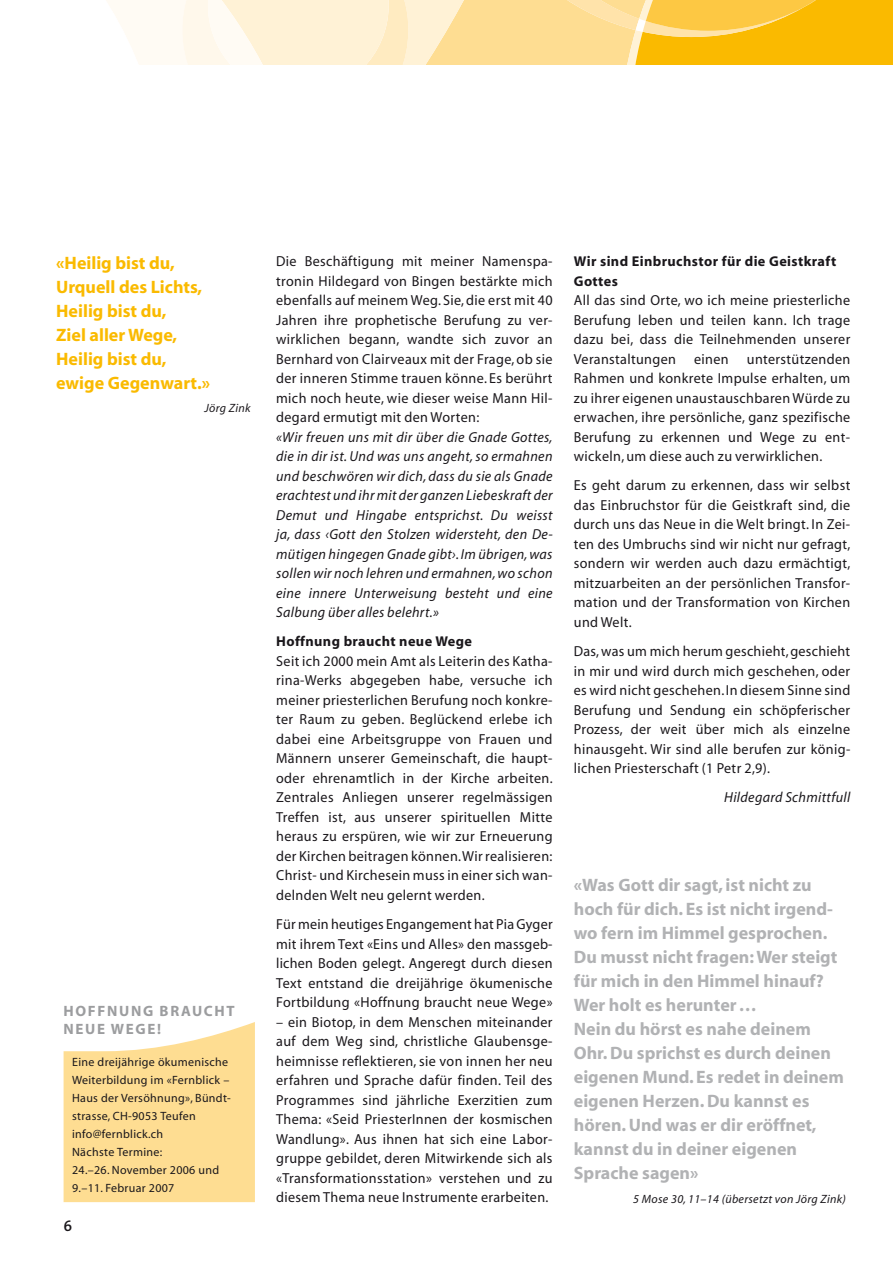
<style>
.page{position:relative;width:893px;height:1263px;background:#fff}
.page>*{position:absolute;margin:0;border:0;box-sizing:border-box;transform-origin:0 0}
.t1{font:700 18px/24px "Myriad";color:#b1b2b4}
.t2{font:700 18px/24px "Myriad";color:#faba00}
.t3{font:700 15px/18px "Myriad";letter-spacing:.11em;color:#9c9d9f}
.t4{font:600 15px "The Mix";color:#1a171b}
.t5{font:14.55px/19.5px "Myriad";letter-spacing:.025em;color:#1a171b;text-align:justify}
.t6{font:italic 14.55px/19.5px "Myriad";letter-spacing:.025em;color:#1a171b;text-align:justify}
.t7{font:700 14.25px/19.5px "Myriad";letter-spacing:.025em;color:#1a171b}
.t8{font:12px/18px "Myriad";letter-spacing:.025em;color:#1a171b}
.t9{font:italic 12px "Myriad";letter-spacing:.025em;color:#1a171b}
</style>
<div class="page">
<svg style="left:106px;top:0;width:787px;height:64px"></svg>
<svg style="left:64px;top:1022px;width:191px;height:180px"></svg>
<p class="t2" style="left:56px;top:252px;width:155px">«Heilig bist du,<br>Urquell des Lichts,<br>Heilig bist du,<br>Ziel aller Wege,<br>Heilig bist du, ewige Gegenwart.»</p>
<p class="t9" style="left:205px;top:404px;width:48px">Jörg Zink</p>
<p class="t3" style="left:64px;top:1003px;width:173px">HOFFNUNG BRAUCHT<br>NEUE WEGE!</p>
<p class="t8" style="left:72px;top:1054px;width:160px">Eine dreijährige ökumenische<br>Weiterbildung im «Fernblick –<br>Haus der Versöhnung», Bündt&shy;strasse, CH-9053 Teufen info@fernblick.ch<br>Nächste Termine:<br>24.–26. November 2006 und<br>9.–11. Februar 2007</p>
<p class="t4" style="left:64px;top:1219px;width:10px">6</p>
<p class="t5" style="left:276px;top:253px;width:278px">Die Beschäftigung mit meiner Namenspa&shy;tronin Hildegard von Bingen bestärkte mich ebenfalls auf meinem Weg. Sie, die erst mit 40<br>Jahren ihre prophetische Berufung zu ver&shy;wirklichen begann, wandte sich zuvor an Bernhard von Clairveaux mit der Frage, ob sie der inneren Stimme trauen könne. Es berührt mich noch heute, wie dieser weise Mann Hil&shy;degard ermutigt mit den Worten:</p>
<p class="t6" style="left:276px;top:428px;width:278px">«Wir freuen uns mit dir über die Gnade Gottes, die in dir ist. Und was uns angeht, so ermahnen und beschwören wir dich, dass du sie als Gnade erachtest und ihr mit der ganzen Liebeskraft der Demut und Hingabe entsprichst. Du weisst ja, dass ‹Gott den Stolzen widersteht, den De&shy;mütigen hingegen Gnade gibt›.Im übrigen,was sollen wir noch lehren und ermahnen,wo schon eine innere Unterweisung besteht und eine Salbung über alles belehrt.»</p>
<p class="t7" style="left:276px;top:633px;width:197px">Hoffnung braucht neue Wege</p>
<p class="t5" style="left:276px;top:652px;width:278px">Seit ich 2000 mein Amt als Leiterin des Katha&shy;rina-Werks abgegeben habe, versuche ich meiner priesterlichen Berufung noch konkre&shy;ter Raum zu geben. Beglückend erlebe ich dabei eine Arbeitsgruppe von Frauen und Männern unserer Gemeinschaft, die haupt&shy;oder ehrenamtlich in der Kirche arbeiten.<br>Zentrales Anliegen unserer regelmässigen Treffen ist, aus unserer spirituellen Mitte heraus zu erspüren, wie wir zur Erneuerung der Kirchen beitragen können.Wir realisieren:<br>Christ- und Kirchesein muss in einer sich wan&shy;delnden Welt neu gelernt werden.</p>
<p class="t5" style="left:276px;top:916px;width:278px">Für mein heutiges Engangement hat Pia Gyger mit ihrem Text «Eins und Alles» den massgeb&shy;lichen Boden gelegt. Angeregt durch diesen Text entstand die dreijährige ökumenische Fortbildung «Hoffnung braucht neue Wege»</p>
<p class="t5" style="left:276px;top:1013px;width:278px">– ein Biotop, in dem Menschen miteinander auf dem Weg sind, christliche Glaubensge&shy;heimnisse reflektieren, sie von innen her neu erfahren und Sprache dafür finden. Teil des Programmes sind jährliche Exerzitien zum Thema: «Seid PriesterInnen der kosmischen Wandlung». Aus ihnen hat sich eine Labor&shy;gruppe gebildet, deren Mitwirkende sich als «Transformationsstation» verstehen und zu diesem Thema neue Instrumente erarbeiten.</p>
<p class="t7" style="left:574px;top:253px;width:264px">Wir sind Einbruchstor für die Geistkraft<br>Gottes</p>
<p class="t5" style="left:574px;top:292px;width:278px">All das sind Orte, wo ich meine priesterliche Berufung leben und teilen kann. Ich trage dazu bei, dass die Teilnehmenden unserer Veranstaltungen</p>
<p class="t5" style="left:574px;top:350px;width:278px;text-indent:173px">unterstützenden Rahmen und konkrete Impulse erhalten, um zu ihrer eigenen unaustauschbaren Würde zu erwachen, ihre persönliche, ganz spezifische Berufung zu erkennen und Wege zu ent&shy;wickeln, um diese auch zu verwirklichen.</p>
<p class="t5" style="left:574px;top:477px;width:278px">Es geht darum zu erkennen, dass wir selbst das Einbruchstor für die Geistkraft sind, die durch uns das Neue in die Welt bringt. In Zei&shy;ten des Umbruchs sind wir nicht nur gefragt, sondern wir werden auch dazu ermächtigt, mitzuarbeiten an der persönlichen Transfor&shy;mation und der Transformation von Kirchen und Welt.</p>
<p class="t5" style="left:574px;top:643px;width:278px">Das,was um mich herum geschieht,geschieht in mir und wird durch mich geschehen, oder es wird nicht geschehen.In diesem Sinne sind Berufung und Sendung ein schöpferischer Prozess, der weit über mich als einzelne hinausgeht. Wir sind alle berufen zur könig&shy;lichen Priesterschaft (1 Petr 2,9).</p>
<p class="t6" style="left:724px;top:789px;width:128px">Hildegard Schmittfull</p>
<p class="t5" style="left:694px;top:350px;width:36px">einen</p>
<p class="t1" style="left:574px;top:874px;width:272px">«Was Gott dir sagt, ist nicht zu hoch für dich. Es ist nicht irgend&shy;wo fern im Himmel gesprochen.<br>Du musst nicht fragen: Wer steigt für mich in den Himmel hinauf?<br>Wer holt es herunter …<br>Nein du hörst es nahe deinem<br>Ohr. Du sprichst es durch deinen eigenen Mund. Es redet in deinem eigenen Herzen. Du kannst es hören. Und was er dir eröffnet, kannst du in deiner eigenen<br>Sprache sagen»</p>
<p class="t9" style="left:633px;top:1194px;width:214px">5 Mose 30, 11–14 (übersetzt von Jörg Zink)</p>
</div>
